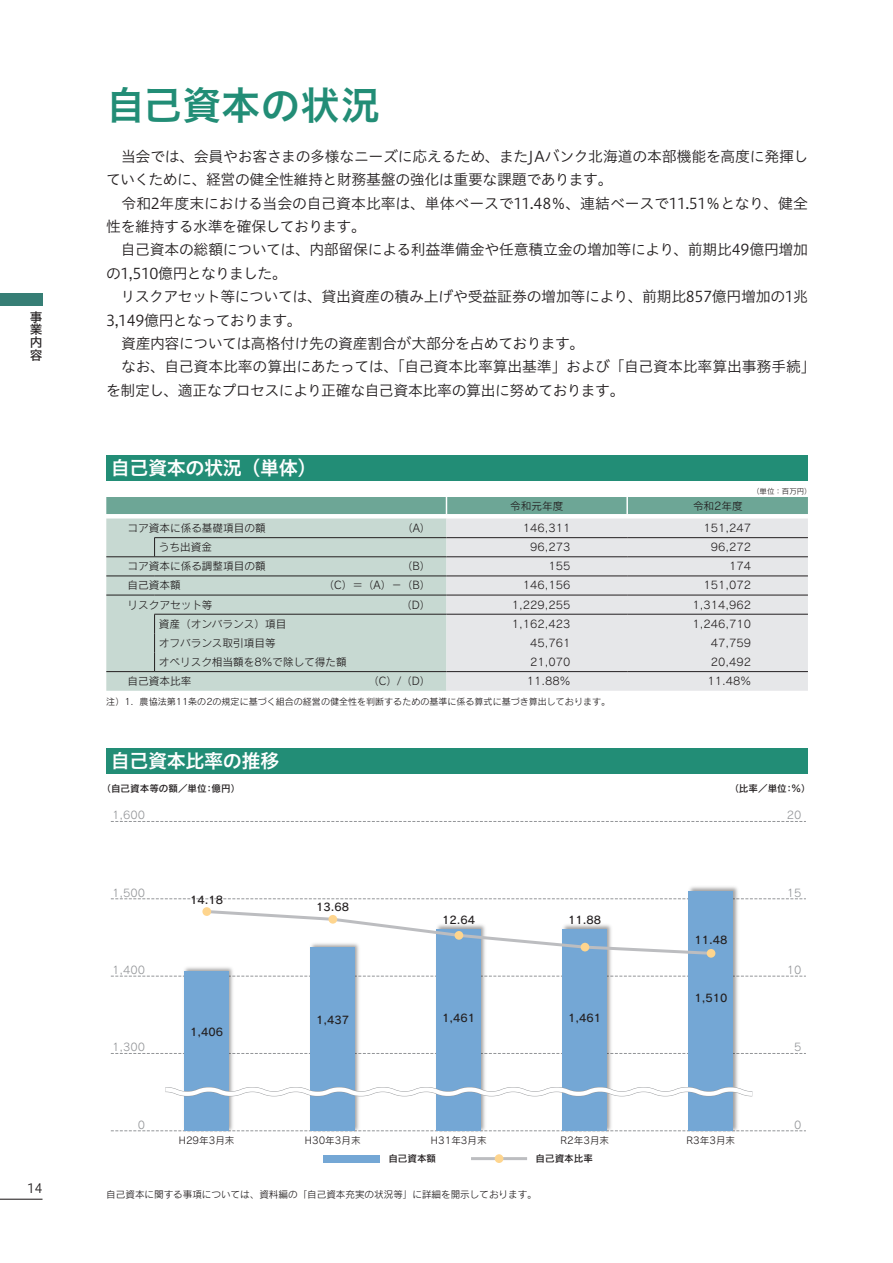
<style>
.page{position:relative;width:893px;height:1263px;background:#fff}
.page>*{position:absolute;margin:0;border:0;box-sizing:border-box;transform-origin:0 0}
.t1{font:39.3px "Hiragino UD Sans Std N W6";color:#228d76}
.t2{font:19.2px "Hiragino UD Sans Std N W6";letter-spacing:-.025em;color:#fff}
.t3{font:14.85px/23.4px "Hiragino UD Sans Std N W3";letter-spacing:-.02em;color:#231f20}
.t4{font:12.75px/12.8px "Hiragino UD Sans Std N W5";color:#231f20;text-align:justify}
.t5{font:12.75px "Hiragino UD Sans Std N W3";color:#231f20}
.t6{font:10.65px "Rodin Pro M";color:#231f20}
.t7{font:10.65px "Rodin Pro DB";color:#231f20}
.t8{font:10.65px "Rodin Pro M";color:#939598}
.t9{font:9.6px "Rodin Pro M";color:#231f20}
.t10{font:9.6px "Rodin Pro DB";color:#231f20}
.t11{font:9px "Rodin Pro M";color:#231f20}
.t12{font:7.5px "Rodin Pro M";color:#231f20}
</style>
<div class="page">
<div style="left:106px;top:455px;width:702px;height:25px;background:#228d76"></div>
<div style="left:106px;top:748px;width:702px;height:26px;background:#228d76"></div>
<svg style="left:782px;top:1053px;width:24px;height:1px"></svg>
<svg style="left:782px;top:976px;width:24px;height:1px"></svg>
<svg style="left:782px;top:898px;width:24px;height:1px"></svg>
<svg style="left:782px;top:821px;width:24px;height:1px"></svg>
<svg style="left:782px;top:1130px;width:24px;height:1px"></svg>
<img style="left:110px;top:821px;width:672px;height:311px">
<div style="left:185px;top:971px;width:44px;height:160px;background:#74a7d5"></div>
<div style="left:311px;top:947px;width:44px;height:184px;background:#74a7d5"></div>
<div style="left:437px;top:929px;width:44px;height:202px;background:#74a7d5"></div>
<div style="left:563px;top:929px;width:44px;height:202px;background:#74a7d5"></div>
<div style="left:689px;top:891px;width:44px;height:240px;background:#74a7d5"></div>
<svg style="left:204px;top:908px;width:510px;height:48px"></svg>
<div style="left:202px;top:907px;width:9px;height:9px;background:#fed58e;border-radius:50%"></div>
<div style="left:328px;top:915px;width:9px;height:9px;background:#fed58e;border-radius:50%"></div>
<div style="left:455px;top:931px;width:8px;height:9px;background:#fed58e;border-radius:50%"></div>
<div style="left:581px;top:943px;width:8px;height:8px;background:#fed58e;border-radius:50%"></div>
<div style="left:707px;top:949px;width:8px;height:9px;background:#fed58e;border-radius:50%"></div>
<hr style="left:471px;top:1157px;width:56px;height:3px;background:#bcbdc0">
<div style="left:495px;top:1154px;width:8px;height:9px;background:#fed58e;border-radius:50%"></div>
<div style="left:324px;top:1155px;width:56px;height:7px;background:#74a7d5"></div>
<svg style="left:160px;top:1084px;width:597px;height:15px"></svg>
<div style="left:0;top:293px;width:43px;height:13px;background:#367e75"></div>
<hr style="left:0;top:1199px;width:43px;height:1px;background:#231f20">
<div style="left:106px;top:518px;width:340px;height:173px;background:#c7d9d2"></div>
<div style="left:446px;top:518px;width:362px;height:173px;background:#e6e7e9"></div>
<hr style="left:106px;top:556px;width:49px;height:1px;background:#231f20">
<hr style="left:106px;top:576px;width:49px;height:1px;background:#231f20">
<hr style="left:155px;top:576px;width:291px;height:1px;background:#231f20">
<hr style="left:106px;top:595px;width:49px;height:1px;background:#231f20">
<hr style="left:155px;top:595px;width:291px;height:1px;background:#231f20">
<hr style="left:106px;top:671px;width:49px;height:1px;background:#231f20">
<hr style="left:154px;top:537px;width:292px;height:1px;background:#231f20">
<svg style="left:154px;top:538px;width:1px;height:19px"></svg>
<hr style="left:446px;top:537px;width:181px;height:1px;background:#231f20">
<hr style="left:627px;top:537px;width:181px;height:1px;background:#231f20">
<hr style="left:155px;top:556px;width:291px;height:1px;background:#231f20">
<hr style="left:446px;top:556px;width:181px;height:1px;background:#231f20">
<hr style="left:627px;top:556px;width:181px;height:1px;background:#231f20">
<hr style="left:446px;top:576px;width:181px;height:1px;background:#231f20">
<hr style="left:627px;top:576px;width:181px;height:1px;background:#231f20">
<hr style="left:446px;top:595px;width:181px;height:1px;background:#231f20">
<hr style="left:627px;top:595px;width:181px;height:1px;background:#231f20">
<hr style="left:154px;top:614px;width:292px;height:1px;background:#231f20">
<hr style="left:446px;top:614px;width:181px;height:1px;background:#231f20">
<hr style="left:627px;top:614px;width:181px;height:1px;background:#231f20">
<svg style="left:154px;top:614px;width:1px;height:57px"></svg>
<hr style="left:155px;top:671px;width:291px;height:1px;background:#231f20">
<hr style="left:446px;top:671px;width:181px;height:1px;background:#231f20">
<hr style="left:627px;top:671px;width:181px;height:1px;background:#231f20">
<div style="left:106px;top:497px;width:702px;height:17px;background:#6da696"></div>
<p class="t4" style="left:30px;top:310px;width:14px">事業内容</p>
<p class="t5" style="left:27px;top:1179px;width:17px">14</p>
<p class="t1" style="left:106px;top:75px;width:275px">自己資本の状況</p>
<p class="t3" style="left:106px;top:144px;width:711px">　当会では、会員やお客さまの多様なニーズに応えるため、またJAバンク北海道の本部機能を高度に発揮していくために、経営の健全性維持と財務基盤の強化は重要な課題であります。<br>　令和2年度末における当会の自己資本比率は、単体ベースで11.48％、連結ベースで11.51％となり、健全性を維持する水準を確保しております。<br>　自己資本の総額については、内部留保による利益準備金や任意積立金の増加等により、前期比49億円増加の1,510億円となりました。<br>　リスクアセット等については、貸出資産の積み上げや受益証券の増加等により、前期比857億円増加の1兆3,149億円となっております。<br>　資産内容については高格付け先の資産割合が大部分を占めております。<br>　なお、自己資本比率の算出にあたっては、「自己資本比率算出基準」および「自己資本比率算出事務手続」を制定し、適正なプロセスにより正確な自己資本比率の算出に努めております。</p>
<p class="t2" style="left:111px;top:453px;width:207px">自己資本の状況（単体）</p>
<p class="t6" style="left:510px;top:499px;width:55px">令和元年度</p>
<p class="t6" style="left:693px;top:499px;width:51px">令和2年度</p>
<p class="t12" style="left:752px;top:486px;width:61px">（単位：百万円）</p>
<p class="t6" style="left:128px;top:521px;width:140px">コア資本に係る基礎項目の額</p>
<p class="t6" style="left:402px;top:521px;width:30px">（A）</p>
<p class="t6" style="left:523px;top:521px;width:49px">146,311</p>
<p class="t6" style="left:703px;top:521px;width:49px">151,247</p>
<p class="t6" style="left:159px;top:540px;width:55px">うち出資金</p>
<p class="t6" style="left:530px;top:540px;width:42px">96,273</p>
<p class="t6" style="left:711px;top:540px;width:42px">96,272</p>
<p class="t6" style="left:128px;top:559px;width:140px">コア資本に係る調整項目の額</p>
<p class="t6" style="left:402px;top:559px;width:30px">（B）</p>
<p class="t6" style="left:548px;top:559px;width:24px">155</p>
<p class="t6" style="left:729px;top:559px;width:24px">174</p>
<p class="t6" style="left:128px;top:579px;width:55px">自己資本額</p>
<p class="t6" style="left:324px;top:579px;width:108px">（C）＝（A）－（B）</p>
<p class="t6" style="left:523px;top:579px;width:49px">146,156</p>
<p class="t6" style="left:703px;top:579px;width:49px">151,072</p>
<p class="t6" style="left:128px;top:598px;width:87px">リスクアセット等</p>
<p class="t6" style="left:401px;top:598px;width:31px">（D）</p>
<p class="t6" style="left:512px;top:598px;width:60px">1,229,255</p>
<p class="t6" style="left:692px;top:598px;width:60px">1,314,962</p>
<p class="t6" style="left:159px;top:617px;width:129px">資産（オンバランス）項目</p>
<p class="t6" style="left:512px;top:617px;width:60px">1,162,423</p>
<p class="t6" style="left:692px;top:617px;width:60px">1,246,710</p>
<p class="t6" style="left:159px;top:636px;width:118px">オフバランス取引項目等</p>
<p class="t6" style="left:530px;top:636px;width:42px">45,761</p>
<p class="t6" style="left:711px;top:636px;width:42px">47,759</p>
<p class="t6" style="left:159px;top:655px;width:190px">オペリスク相当額を8％で除して得た額</p>
<p class="t6" style="left:530px;top:655px;width:42px">21,070</p>
<p class="t6" style="left:711px;top:655px;width:42px">20,492</p>
<p class="t6" style="left:128px;top:674px;width:65px">自己資本比率</p>
<p class="t6" style="left:368px;top:674px;width:64px">（C）/（D）</p>
<p class="t6" style="left:527px;top:674px;width:45px">11.88％</p>
<p class="t6" style="left:707px;top:674px;width:45px">11.48％</p>
<p class="t11" style="left:106px;top:696px;width:505px">注）1．農協法第11条の2の規定に基づく組合の経営の健全性を判断するための基準に係る算式に基づき算出しております。</p>
<p class="t2" style="left:111px;top:746px;width:170px">自己資本比率の推移</p>
<p class="t10" style="left:101px;top:781px;width:140px">（自己資本等の額／単位：億円）</p>
<p class="t10" style="left:729px;top:781px;width:83px">（比率／単位：％）</p>
<p class="t8" style="left:112px;top:808px;width:35px">1,600</p>
<p class="t8" style="left:112px;top:886px;width:35px">1,500</p>
<p class="t8" style="left:112px;top:963px;width:35px">1,400</p>
<p class="t8" style="left:112px;top:1040px;width:35px">1,300</p>
<p class="t8" style="left:138px;top:1118px;width:9px">0</p>
<p class="t7" style="left:190px;top:892px;width:35px">14.18</p>
<p class="t7" style="left:190px;top:1024px;width:35px">1,406</p>
<p class="t7" style="left:316px;top:900px;width:35px">13.68</p>
<p class="t7" style="left:316px;top:1012px;width:35px">1,437</p>
<p class="t7" style="left:442px;top:913px;width:35px">12.64</p>
<p class="t7" style="left:568px;top:913px;width:35px">11.88</p>
<p class="t7" style="left:442px;top:1011px;width:35px">1,461</p>
<p class="t7" style="left:568px;top:1011px;width:35px">1,461</p>
<p class="t9" style="left:179px;top:1134px;width:57px">H29年3月末</p>
<p class="t9" style="left:305px;top:1134px;width:57px">H30年3月末</p>
<p class="t9" style="left:431px;top:1134px;width:57px">H31年3月末</p>
<p class="t9" style="left:561px;top:1134px;width:50px">R2年3月末</p>
<p class="t10" style="left:388px;top:1152px;width:49px">自己資本額</p>
<p class="t10" style="left:536px;top:1152px;width:59px">自己資本比率</p>
<p class="t9" style="left:106px;top:1188px;width:432px">自己資本に関する事項については、資料編の「自己資本充実の状況等」に詳細を開示しております。</p>
<p class="t7" style="left:694px;top:933px;width:35px">11.48</p>
<p class="t7" style="left:694px;top:991px;width:35px">1,510</p>
<p class="t9" style="left:687px;top:1134px;width:50px">R3年3月末</p>
<p class="t8" style="left:787px;top:808px;width:16px">20</p>
<p class="t8" style="left:787px;top:886px;width:16px">15</p>
<p class="t8" style="left:787px;top:963px;width:16px">10</p>
<p class="t8" style="left:794px;top:1040px;width:9px">5</p>
<p class="t8" style="left:794px;top:1118px;width:9px">0</p>
</div>
